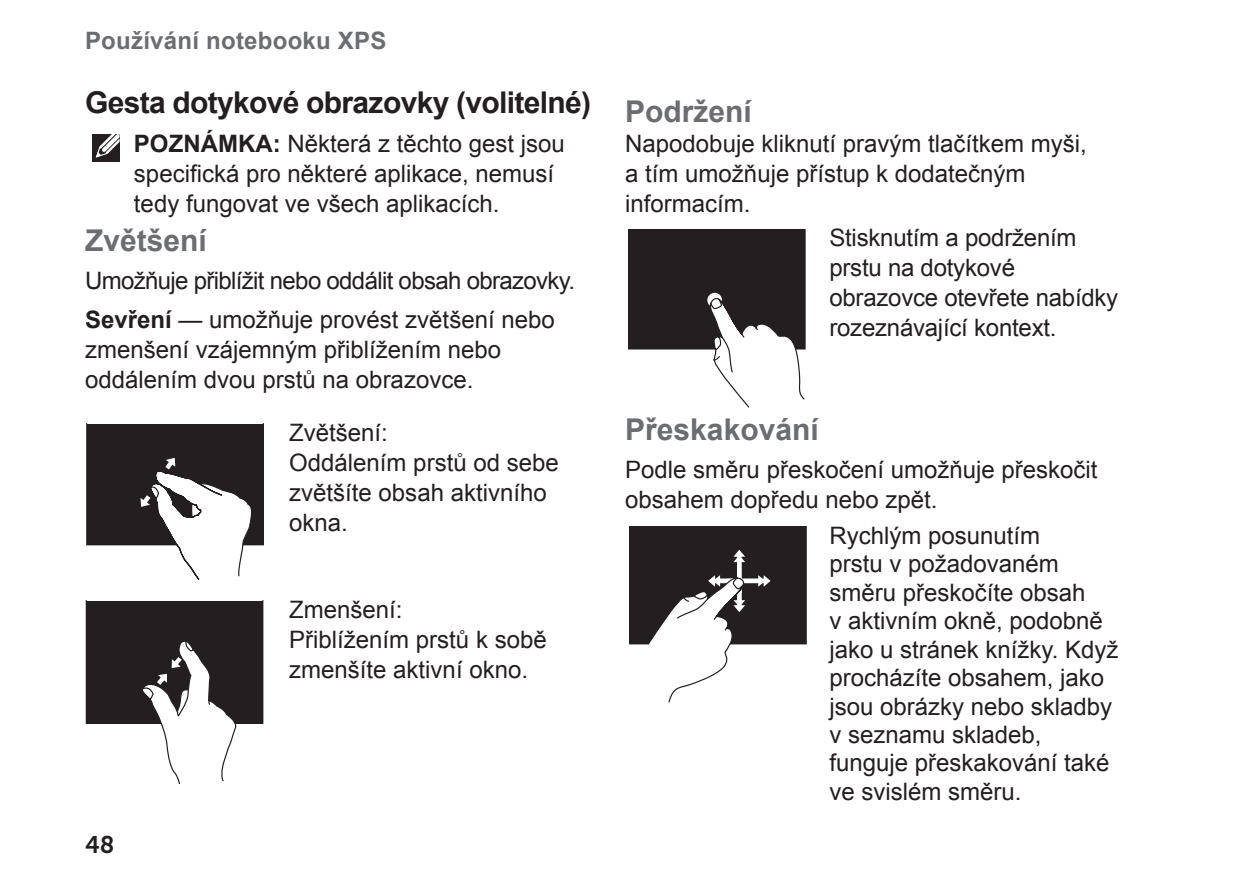
<style>
.page{position:relative;width:1259px;height:893px;background:#fff}
.page>*{position:absolute;margin:0;border:0;box-sizing:border-box;transform-origin:0 0}
.t1{font:700 30px "Arial";letter-spacing:-.02em;color:#231f20}
.t2{font:700 30px "Arial";color:#6c6d70}
.t3{font:24px/30px "Arial";color:#231f20}
.t4{font:24px/38.4px "Arial";letter-spacing:-.025em;color:#231f20}
.t5{font:700 24px "Arial";letter-spacing:.01em;color:#6c6d70}
.t6{font:24px "Museo Sans For Dell 700";color:#231f20}
.s1{font-weight:700}
</style>
<div class="page">
<svg style="left:87px;top:424px;width:176px;height:156px"></svg>
<svg style="left:86px;top:601px;width:177px;height:183px"></svg>
<svg style="left:628px;top:230px;width:177px;height:178px"></svg>
<svg style="left:629px;top:526px;width:177px;height:177px"></svg>
<div style="left:92px;top:134px;width:27px;height:27px;background:#231f20"></div>
<svg style="left:95px;top:134px;width:25px;height:25px"></svg>
<p class="t5" style="left:85px;top:25px;width:303px">Používání notebooku XPS</p>
<p class="t1" style="left:85px;top:83px;width:507px">Gesta dotykové obrazovky (volitelné)</p>
<p class="t3" style="left:134px;top:129px;width:432px"><span class="s1">POZNÁMKA:</span> Některá z těchto gest jsou specifická pro některé aplikace, nemusí tedy fungovat ve všech aplikacích.</p>
<p class="t2" style="left:85px;top:220px;width:123px">Zvětšení</p>
<p class="t4" style="left:85px;top:262px;width:491px">Umožňuje přiblížit nebo oddálit obsah obrazovky.<br><span class="s1">Sevření</span> — umožňuje provést zvětšení nebo</p>
<p class="t3" style="left:85px;top:334px;width:418px">zmenšení vzájemným přiblížením nebo oddálením dvou prstů na obrazovce.</p>
<p class="t3" style="left:289px;top:418px;width:271px">Zvětšení:<br>Oddálením prstů od sebe zvětšíte obsah aktivního okna.</p>
<p class="t6" style="left:85px;top:831px;width:31px">48</p>
<p class="t3" style="left:289px;top:595px;width:259px">Zmenšení:<br>Přiblížením prstů k sobě zmenšíte aktivní okno.</p>
<p class="t2" style="left:625px;top:91px;width:128px">Podržení</p>
<p class="t3" style="left:625px;top:129px;width:463px">Napodobuje kliknutí pravým tlačítkem myši, a tím umožňuje přístup k dodatečným informacím.</p>
<p class="t3" style="left:829px;top:223px;width:290px">Stisknutím a podržením prstu na dotykové obrazovce otevřete nabídky rozeznávající kontext.</p>
<p class="t2" style="left:625px;top:410px;width:195px">Přeskakování</p>
<p class="t3" style="left:625px;top:455px;width:474px">Podle směru přeskočení umožňuje přeskočit obsahem dopředu nebo zpět.</p>
<p class="t3" style="left:829px;top:521px;width:291px;line-height:28.5px">Rychlým posunutím<br>prstu v požadovaném směru přeskočíte obsah<br>v aktivním okně, podobně jako u stránek knížky. Když procházíte obsahem, jako jsou obrázky nebo skladby v seznamu skladeb, funguje přeskakování také ve svislém směru.</p>
</div>
